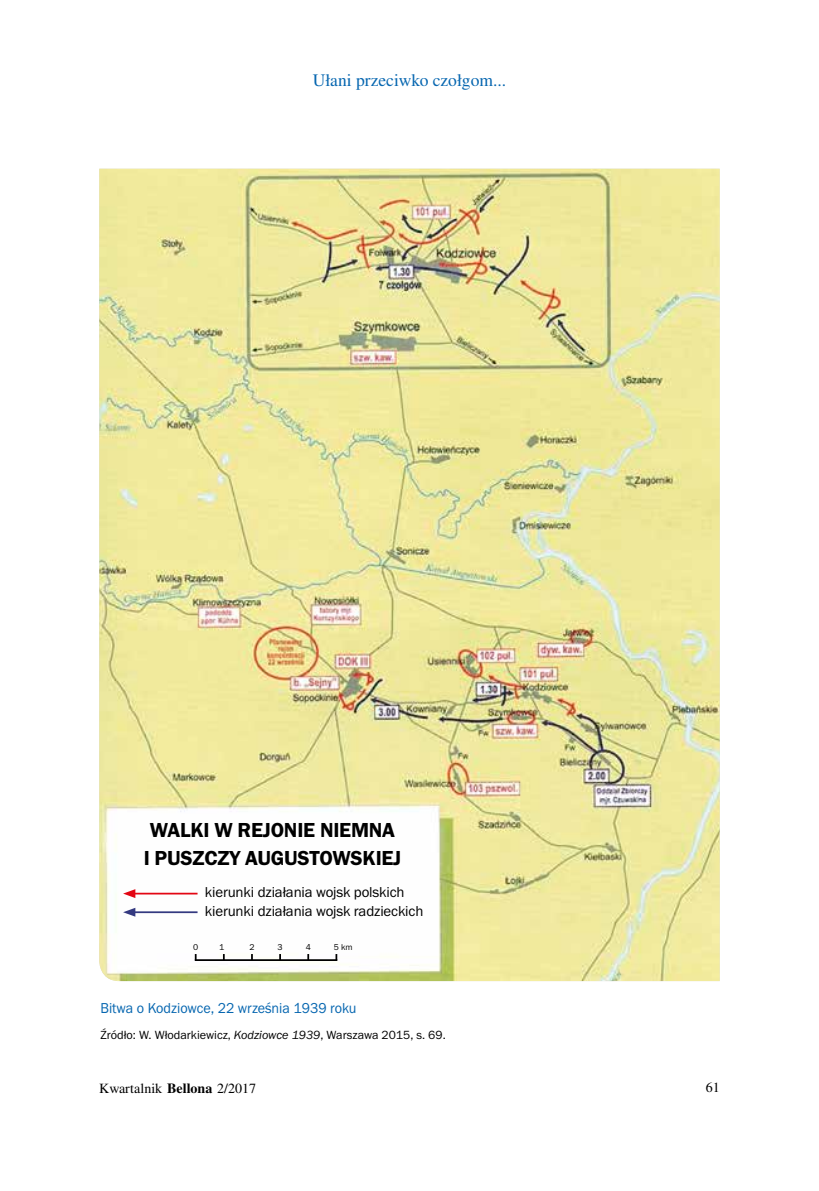
<style>
.page{position:relative;width:819px;height:1191px;background:#fff}
.page>*{position:absolute;margin:0;border:0;box-sizing:border-box;transform-origin:0 0}
.t1{font:21px/28px "Franklin Got URWTCE Dem";letter-spacing:-.01em;color:#000}
.t2{font:17.5px "Nimbus Rom No 9 LCE";color:#0666b0}
.t3{font:14.88px/19.2px "Franklin Got URWTCE Boo";letter-spacing:-.01em;color:#000}
.t4{font:14.88px "Franklin Got URWTCE Boo";color:#0666b0;scale:.95 1}
.t5{font:14px "Nimbus Rom No 9 LCE";color:#000}
.t6{font:12.25px "Franklin Got URWTCE Boo";color:#000}
.t7{font:8.75px "Franklin Got URWTCE Boo";color:#000}
.s1{font-family:"Franklin Got URWTCE Boo Ita"}
.s2{font-weight:500}
</style>
<div class="page">
<img style="left:99px;top:169px;width:620px;height:812px">
<hr style="left:195px;top:959px;width:142px;height:2px;background:#000">
<hr style="left:133px;top:892px;width:64px;height:2px;background:#e30613">
<svg style="left:123px;top:889px;width:12px;height:9px"></svg>
<hr style="left:133px;top:911px;width:64px;height:2px;background:#343980">
<svg style="left:123px;top:907px;width:12px;height:9px"></svg>
<p class="t2" style="left:313px;top:70px;width:195px">Ułani przeciwko czołgom...</p>
<h1 class="t1" style="left:144px;top:816px;width:259px">WALKI W REJONIE NIEMNA<br>I PUSZCZY AUGUSTOWSKIEJ</h1>
<p class="t3" style="left:205px;top:882px;width:220px">kierunki działania wojsk polskich kierunki działania wojsk radzieckich</p>
<p class="t7" style="left:193px;top:942px;width:7px">0</p>
<p class="t7" style="left:219px;top:942px;width:7px">1</p>
<p class="t7" style="left:249px;top:942px;width:7px">2</p>
<p class="t7" style="left:277px;top:942px;width:7px">3</p>
<p class="t7" style="left:306px;top:942px;width:7px">4</p>
<p class="t7" style="left:334px;top:942px;width:20px">5 km</p>
<p class="t4" style="left:100px;top:1000px;width:271px">Bitwa o Kodziowce, 22 września 1939 roku</p>
<p class="t6" style="left:100px;top:1028px;width:347px">Źródło: W. Włodarkiewicz, <span class="s1">Kodziowce 1939</span>, Warszawa 2015, s. 69.</p>
<p class="t5" style="left:99px;top:1080px;width:158px">Kwartalnik <span class="s2">Bellona</span> 2/2017</p>
<p class="t5" style="left:705px;top:1078px;width:15px">61</p>
</div>
